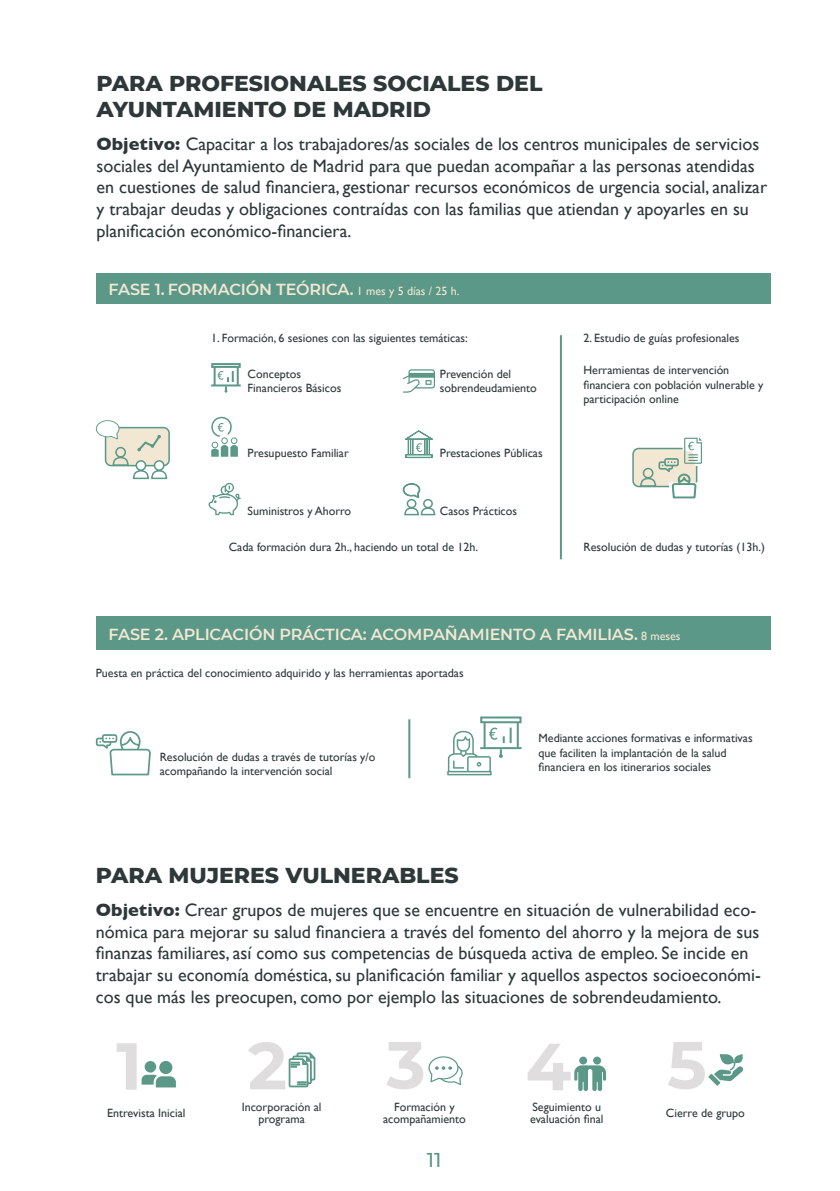
<style>
.page{position:relative;width:840px;height:1191px;background:#fff}
.page>*{position:absolute;margin:0;border:0;box-sizing:border-box;transform-origin:0 0}
.t1{font:800 22px/26.4px "Montserrat";color:#2e3839}
.t2{font:500 20px "Montserrat";color:#5b9887}
.t3{font:18px/21.6px "Gill Sans";color:#2e3839}
.t4{font:600 16px "Montserrat";letter-spacing:-.01em;color:#f2e7d3}
.t5{font:12px/14.4px "Gill Sans";color:#2e3839}
.s1{font-weight:700}
.s2{font-family:"Gill Sans";font-weight:400;font-size:12px}
</style>
<div class="page">
<div style="left:97px;top:273px;width:673px;height:31px;background:#5b9887"></div>
<div style="left:97px;top:617px;width:673px;height:33px;background:#5b9887"></div>
<svg style="left:208px;top:483px;width:32px;height:32px"></svg>
<div style="left:105px;top:427px;width:65px;height:39px;border:2px solid #5b9887;border-radius:6px"></div>
<svg style="left:96px;top:420px;width:72px;height:60px"></svg>
<div style="left:211px;top:363px;width:29px;height:5px;border:2px solid #5b9887"></div>
<hr style="left:211px;top:384px;width:29px;height:2px;background:#5b9887">
<svg style="left:213px;top:367px;width:25px;height:26px"></svg>
<svg style="left:211px;top:416px;width:27px;height:41px"></svg>
<div style="left:221px;top:437px;width:7px;height:7px;border:1px solid #5b9887;border-radius:50%"></div>
<svg style="left:402px;top:483px;width:34px;height:33px"></svg>
<svg style="left:403px;top:369px;width:32px;height:24px"></svg>
<svg style="left:405px;top:430px;width:28px;height:28px"></svg>
<hr style="left:559px;top:335px;width:2px;height:224px;background:#5b9887">
<div style="left:632px;top:448px;width:64px;height:38px;background:#f2e7d3;border-radius:6px"></div>
<div style="left:632px;top:448px;width:65px;height:39px;border:2px solid #5b9887;border-radius:6px"></div>
<svg style="left:639px;top:437px;width:63px;height:61px"></svg>
<svg style="left:96px;top:731px;width:55px;height:44px"></svg>
<div style="left:480px;top:716px;width:41px;height:7px;border:2px solid #5b9887"></div>
<hr style="left:480px;top:747px;width:41px;height:2px;background:#5b9887">
<hr style="left:483px;top:722px;width:2px;height:26px;background:#5b9887">
<hr style="left:516px;top:722px;width:2px;height:26px;background:#5b9887">
<svg style="left:447px;top:727px;width:64px;height:48px"></svg>
<hr style="left:408px;top:719px;width:2px;height:59px;background:#5b9887">
<svg style="left:248px;top:1042px;width:67px;height:47px"></svg>
<svg style="left:116px;top:1043px;width:60px;height:46px"></svg>
<svg style="left:386px;top:1042px;width:76px;height:47px"></svg>
<svg style="left:527px;top:1044px;width:78px;height:47px"></svg>
<svg style="left:668px;top:1042px;width:74px;height:47px"></svg>
<p class="t1" style="left:96px;top:70px;width:447px">PARA PROFESIONALES SOCIALES DEL<br>AYUNTAMIENTO DE MADRID</p>
<p class="t3" style="left:96px;top:133px;width:671px"><span class="s1">Objetivo:</span> Capacitar a los trabajadores/as sociales de los centros municipales de servicios sociales del Ayuntamiento de Madrid para que puedan acompañar a las personas atendidas en cuestiones de salud financiera, gestionar recursos económicos de urgencia social, analizar y trabajar deudas y obligaciones contraídas con las familias que atiendan y apoyarles en su planificación económico-financiera.</p>
<p class="t4" style="left:109px;top:280px;width:352px">FASE 1. FORMACIÓN TEÓRICA. <span class="s2">1 mes y 5 días / 25 h.</span></p>
<p class="t5" style="left:211px;top:331px;width:258px">1. Formación, 6 sesiones con las siguientes temáticas:</p>
<p class="t5" style="left:583px;top:331px;width:157px">2. Estudio de guías profesionales</p>
<p class="t5" style="left:247px;top:367px;width:95px">Conceptos<br>Financieros Básicos</p>
<p class="t5" style="left:247px;top:447px;width:103px">Presupuesto Familiar</p>
<p class="t5" style="left:439px;top:366px;width:98px">Prevención del sobrendeudamiento</p>
<p class="t5" style="left:583px;top:363px;width:181px">Herramientas de intervención financiera con población vulnerable y participación online</p>
<p class="t5" style="left:439px;top:446px;width:104px">Prestaciones Públicas</p>
<p class="t5" style="left:247px;top:504px;width:105px">Suministros y Ahorro</p>
<p class="t5" style="left:439px;top:504px;width:79px">Casos Prácticos</p>
<p class="t5" style="left:229px;top:539px;width:251px">Cada formación dura 2h., haciendo un total de 12h.</p>
<p class="t5" style="left:583px;top:539px;width:183px">Resolución de dudas y tutorías (13h.)</p>
<p class="t4" style="left:109px;top:625px;width:573px">FASE 2. APLICACIÓN PRÁCTICA: ACOMPAÑAMIENTO A FAMILIAS. <span class="s2">8 meses</span></p>
<p class="t5" style="left:96px;top:665px;width:369px">Puesta en práctica del conocimiento adquirido y las herramientas aportadas</p>
<p class="t5" style="left:160px;top:749px;width:217px">Resolución de dudas a través de tutorías y/o acompañando la intervención social</p>
<p class="t5" style="left:538px;top:730px;width:215px">Mediante acciones formativas e informativas que faciliten la implantación de la salud financiera en los itinerarios sociales</p>
<p class="t1" style="left:96px;top:862px;width:364px">PARA MUJERES VULNERABLES</p>
<p class="t3" style="left:96px;top:899px;width:666px"><span class="s1">Objetivo:</span> Crear grupos de mujeres que se encuentre en situación de vulnerabilidad eco&shy;nómica para mejorar su salud financiera a través del fomento del ahorro y la mejora de sus finanzas familiares, así como sus competencias de búsqueda activa de empleo. Se incide en trabajar su economía doméstica, su planificación familiar y aquellos aspectos socioeconómi&shy;cos que más les preocupen, como por ejemplo las situaciones de sobrendeudamiento.</p>
<p class="t5" style="left:107px;top:1105px;width:80px">Entrevista Inicial</p>
<p class="t5" style="left:241px;top:1101px;width:81px;line-height:12px;text-align:center">Incorporación al programa</p>
<p class="t5" style="left:383px;top:1101px;width:84px;line-height:12px;text-align:center">Formación y acompañamiento</p>
<p class="t5" style="left:530px;top:1100px;width:75px;line-height:12px">Seguimiento u evaluación final</p>
<p class="t5" style="left:665px;top:1106px;width:80px">Cierre de grupo</p>
<p class="t2" style="left:426px;top:1148px;width:16px">11</p>
</div>
